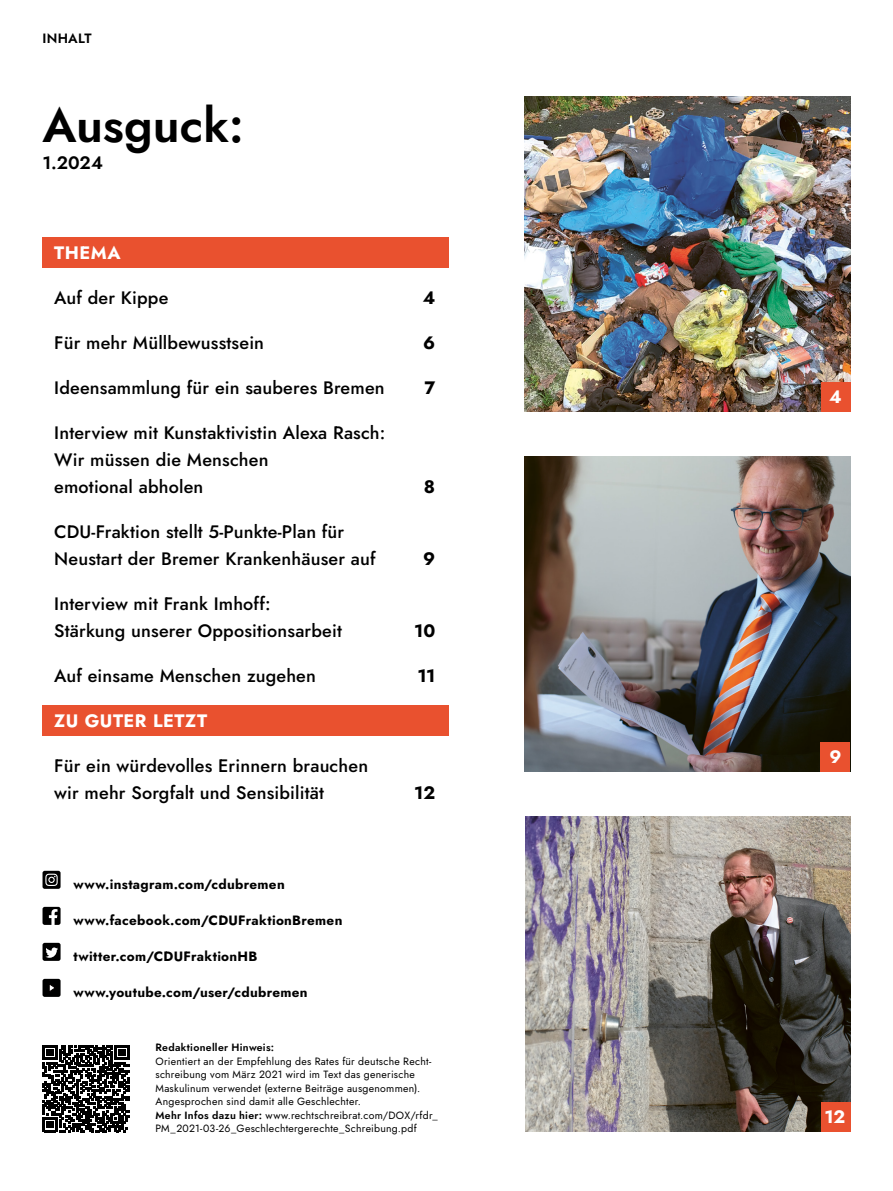
<style>
.page{position:relative;width:893px;height:1191px;background:#fff}
.page>*{position:absolute;margin:0;border:0;box-sizing:border-box;transform-origin:0 0}
.t1{font:600 48px "Jost";color:#000}
.t2{font:500 18px/27px "Jost";letter-spacing:.01em;color:#000}
.t3{font:700 18px "Jost";letter-spacing:.025em;color:#fff}
.t4{font:700 18px "Jost";color:#000}
.t5{font:600 18px "Jost";color:#000}
.t6{font:700 13.5px "Jost";letter-spacing:.02em;color:#000}
.t7{font:600 13.5px "Jost";letter-spacing:.02em;color:#000}
.t8{font:10.5px/13.5px "Jost";letter-spacing:.025em;color:#000}
.t9{font:600 10.5px "Jost";letter-spacing:.025em;color:#000}
.s1{font-weight:600}
</style>
<div class="page">
<img style="left:525px;top:97px;width:325px;height:315px">
<img style="left:525px;top:817px;width:325px;height:315px">
<img style="left:525px;top:457px;width:325px;height:315px">
<div style="left:821px;top:1102px;width:29px;height:30px;background:#e9512f"></div>
<div style="left:820px;top:742px;width:30px;height:30px;background:#e9512f"></div>
<div style="left:821px;top:382px;width:29px;height:29px;background:#e9512f"></div>
<div style="left:42px;top:237px;width:407px;height:31px;background:#e9512f"></div>
<div style="left:43px;top:705px;width:406px;height:31px;background:#e9512f"></div>
<svg style="left:43px;top:1045px;width:87px;height:87px"></svg>
<svg style="left:43px;top:907px;width:18px;height:18px"></svg>
<svg style="left:43px;top:870px;width:18px;height:19px"></svg>
<svg style="left:43px;top:942px;width:18px;height:19px"></svg>
<div style="left:43px;top:978px;width:18px;height:19px;background:#000;border-radius:2px"></div>
<svg style="left:49px;top:984px;width:5px;height:8px"></svg>
<p class="t7" style="left:43px;top:29px;width:51px">INHALT</p>
<h1 class="t1" style="left:43px;top:92px;width:203px">Ausguck:</h1>
<p class="t5" style="left:43px;top:150px;width:62px">1.2024</p>
<p class="t3" style="left:54px;top:240px;width:68px">THEMA</p>
<p class="t2" style="left:54px;top:284px;width:116px">Auf der Kippe</p>
<p class="t4" style="left:423px;top:285px;width:14px">4</p>
<p class="t2" style="left:54px;top:329px;width:211px">Für mehr Müllbewusstsein</p>
<p class="t4" style="left:423px;top:330px;width:14px">6</p>
<p class="t2" style="left:54px;top:374px;width:332px">Ideensammlung für ein sauberes Bremen</p>
<p class="t4" style="left:424px;top:375px;width:12px">7</p>
<p class="t2" style="left:54px;top:419px;width:333px">Interview mit Kunstaktivistin Alexa Rasch:<br>Wir müssen die Menschen<br>emotional abholen</p>
<p class="t4" style="left:424px;top:474px;width:13px">8</p>
<p class="t2" style="left:54px;top:518px;width:323px">CDU-Fraktion stellt 5-Punkte-Plan für<br>Neustart der Bremer Krankenhäuser auf</p>
<p class="t2" style="left:54px;top:590px;width:289px">Interview mit Frank Imhoff:<br>Stärkung unserer Oppositionsarbeit</p>
<p class="t4" style="left:423px;top:546px;width:14px">9</p>
<p class="t4" style="left:414px;top:618px;width:23px">10</p>
<p class="t2" style="left:54px;top:662px;width:263px">Auf einsame Menschen zugehen</p>
<p class="t4" style="left:418px;top:663px;width:19px">11</p>
<p class="t3" style="left:54px;top:708px;width:155px">ZU GUTER LETZT</p>
<p class="t2" style="left:54px;top:752px;width:315px">Für ein würdevolles Erinnern brauchen wir mehr Sorgfalt und Sensibilität</p>
<p class="t4" style="left:414px;top:780px;width:23px">12</p>
<p class="t6" style="left:73px;top:875px;width:213px">www.instagram.com/cdubremen</p>
<p class="t6" style="left:73px;top:911px;width:270px">www.facebook.com/CDUFraktionBremen</p>
<p class="t6" style="left:73px;top:947px;width:185px">twitter.com/CDUFraktionHB</p>
<p class="t6" style="left:73px;top:983px;width:236px">www.youtube.com/user/cdubremen</p>
<p class="t9" style="left:155px;top:1040px;width:120px">Redaktioneller Hinweis:</p>
<p class="t8" style="left:155px;top:1054px;width:284px">Orientiert an der Empfehlung des Rates für deutsche Recht&shy;schreibung vom März 2021 wird im Text das generische Maskulinum verwendet (externe Beiträge ausgenommen).<br>Angesprochen sind damit alle Geschlechter.<br><span class="s1">Mehr Infos dazu hier:</span> www.rechtschreibrat.com/DOX/rfdr_ PM_2021-03-26_Geschlechtergerechte_Schreibung.pdf</p>
<p class="t3" style="left:829px;top:384px;width:14px">4</p>
<p class="t3" style="left:829px;top:744px;width:14px">9</p>
<p class="t3" style="left:825px;top:1104px;width:22px">12</p>
</div>
